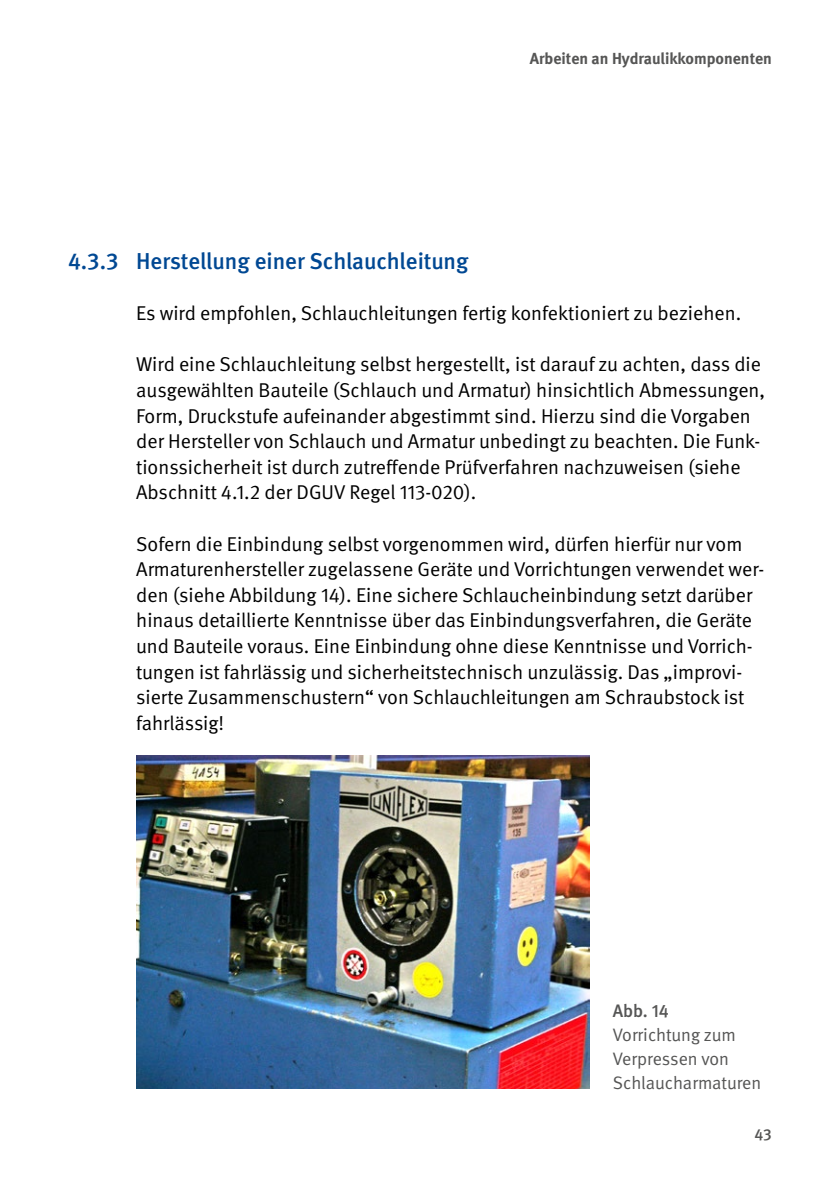
<style>
.page{position:relative;width:840px;height:1191px;background:#fff}
.page>*{position:absolute;margin:0;border:0;box-sizing:border-box;transform-origin:0 0}
.Überschriften_H3{font:500 23px "DGUV Meta";color:#004893}
.Fließtext_FT{font:20px/25.6px "DGUV Meta";color:#000}
.t1{font:18px/24px "DGUV Meta";letter-spacing:-.005em;color:#565655}
.t2{font:500 18px "DGUV Meta";color:#565655}
.t3{font:700 16px "DGUV Meta";color:#565655}
.t4{font:500 16px "DGUV Meta";color:#565655}
</style>
<div class="page">
<img style="left:136px;top:755px;width:453px;height:334px">
<p class="t3" style="left:529px;top:49px;width:243px">Arbeiten an Hydraulikkomponenten</p>
<h3 class="Überschriften_H3" style="left:68px;top:248px;width:401px">4.3.3 Herstellung einer Schlauchleitung</h3>
<p class="Fließtext_FT" style="left:136px;top:301px;width:606px">Es wird empfohlen, Schlauchleitungen fertig konfektioniert zu beziehen.</p>
<p class="Fließtext_FT" style="left:136px;top:352px;width:630px">Wird eine Schlauchleitung selbst hergestellt, ist darauf zu achten, dass die ausgewählten Bauteile (Schlauch und Armatur) hinsichtlich Abmessungen, Form, Druckstufe aufeinander abgestimmt sind. Hierzu sind die Vorgaben der Hersteller von Schlauch und Armatur unbedingt zu beachten. Die Funk&shy;tionssicherheit ist durch zutreffende Prüfverfahren nachzuweisen (siehe Abschnitt 4.1.2 der DGUV Regel 113-020).</p>
<p class="Fließtext_FT" style="left:136px;top:531px;width:629px">Sofern die Einbindung selbst vorgenommen wird, dürfen hierfür nur vom Armaturenhersteller zugelassene Geräte und Vorrichtungen verwendet wer&shy;den (siehe Abbildung 14). Eine sichere Schlaucheinbindung setzt darüber hinaus detaillierte Kenntnisse über das Einbindungsverfahren, die Geräte und Bauteile voraus. Eine Einbindung ohne diese Kenntnisse und Vorrich&shy;tungen ist fahrlässig und sicherheitstechnisch unzulässig. Das „improvi&shy;sierte Zusammenschustern“ von Schlauchleitungen am Schraubstock ist fahrlässig!</p>
<p class="t2" style="left:612px;top:1000px;width:57px">Abb. 14</p>
<p class="t1" style="left:612px;top:1023px;width:150px">Vorrichtung zum<br>Verpressen von<br>Schlaucharmaturen</p>
<p class="t4" style="left:754px;top:1124px;width:19px">43</p>
</div>
